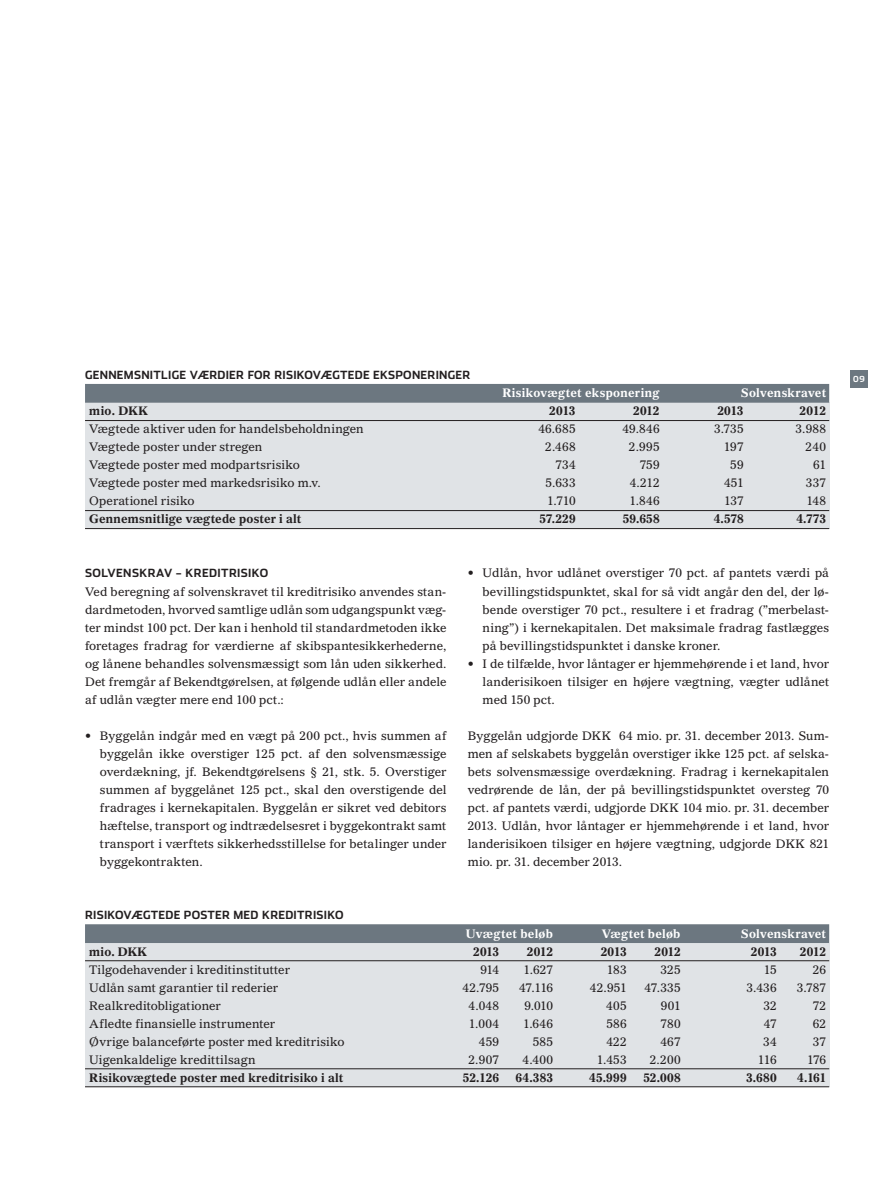
<style>
.page{position:relative;width:893px;height:1191px;background:#fff}
.page>*{position:absolute;margin:0;border:0;box-sizing:border-box;transform-origin:0 0}
.t1{font:12px/18px "Gazette LT Std";color:#231f20;text-align:justify}
.t2{font:700 12px "Gazette LT Std";letter-spacing:.005em;color:#231f20}
.t3{font:700 12px "Gazette LT Std";letter-spacing:.015em;color:#fff}
.t4{font:700 11.25px "Stainless";letter-spacing:.025em;color:#231f20}
.t5{font:700 8.25px "Stainless";color:#fff}
</style>
<div class="page">
<div style="left:850px;top:370px;width:17px;height:17px;background:#6c7780"></div>
<div style="left:85px;top:403px;width:744px;height:126px;background:#e0e3e6"></div>
<div style="left:85px;top:384px;width:744px;height:19px;background:#6c7780"></div>
<hr style="left:85px;top:420px;width:744px;height:1px;background:#231f20">
<hr style="left:85px;top:510px;width:744px;height:1px;background:#231f20">
<hr style="left:85px;top:528px;width:744px;height:1px;background:#231f20">
<div style="left:85px;top:943px;width:744px;height:143px;background:#e0e3e6"></div>
<div style="left:85px;top:924px;width:744px;height:19px;background:#6c7780"></div>
<hr style="left:85px;top:960px;width:744px;height:1px;background:#231f20">
<hr style="left:85px;top:1068px;width:744px;height:1px;background:#231f20">
<hr style="left:85px;top:1086px;width:744px;height:1px;background:#231f20">
<p class="t4" style="left:85px;top:368px;width:387px">GENNEMSNITLIGE VÆRDIER FOR RISIKOVÆGTEDE EKSPONERINGER</p>
<p class="t3" style="left:502px;top:385px;width:159px">Risikovægtet eksponering</p>
<p class="t3" style="left:741px;top:385px;width:87px">Solvenskravet</p>
<p class="t2" style="left:89px;top:403px;width:60px">mio. DKK</p>
<p class="t2" style="left:549px;top:403px;width:28px">2013</p>
<p class="t2" style="left:633px;top:403px;width:28px">2012</p>
<p class="t2" style="left:717px;top:403px;width:28px">2013</p>
<p class="t2" style="left:799px;top:403px;width:28px">2012</p>
<p class="t1" style="left:89px;top:420px;width:276px">Vægtede aktiver uden for handelsbeholdningen</p>
<p class="t1" style="left:538px;top:420px;width:39px">46.685</p>
<p class="t1" style="left:622px;top:420px;width:39px">49.846</p>
<p class="t1" style="left:714px;top:420px;width:31px">3.735</p>
<p class="t1" style="left:795px;top:420px;width:32px">3.988</p>
<p class="t1" style="left:89px;top:438px;width:175px">Vægtede poster under stregen</p>
<p class="t1" style="left:545px;top:438px;width:32px">2.468</p>
<p class="t1" style="left:629px;top:438px;width:32px">2.995</p>
<p class="t1" style="left:724px;top:438px;width:21px">197</p>
<p class="t1" style="left:806px;top:438px;width:22px">240</p>
<p class="t1" style="left:89px;top:456px;width:212px">Vægtede poster med modpartsrisiko</p>
<p class="t1" style="left:555px;top:456px;width:22px">734</p>
<p class="t1" style="left:640px;top:456px;width:21px">759</p>
<p class="t1" style="left:730px;top:456px;width:15px">59</p>
<p class="t1" style="left:813px;top:456px;width:14px">61</p>
<p class="t1" style="left:89px;top:474px;width:233px">Vægtede poster med markedsrisiko m.v.</p>
<p class="t1" style="left:545px;top:474px;width:32px">5.633</p>
<p class="t1" style="left:630px;top:474px;width:31px">4.212</p>
<p class="t1" style="left:724px;top:474px;width:21px">451</p>
<p class="t1" style="left:806px;top:474px;width:22px">337</p>
<p class="t1" style="left:89px;top:492px;width:107px">Operationel risiko</p>
<p class="t1" style="left:547px;top:492px;width:30px">1.710</p>
<p class="t1" style="left:629px;top:492px;width:32px">1.846</p>
<p class="t1" style="left:724px;top:492px;width:21px">137</p>
<p class="t1" style="left:806px;top:492px;width:21px">148</p>
<p class="t2" style="left:89px;top:511px;width:214px">Gennemsnitlige vægtede poster i alt</p>
<p class="t2" style="left:539px;top:511px;width:38px">57.229</p>
<p class="t2" style="left:623px;top:511px;width:38px">59.658</p>
<p class="t2" style="left:714px;top:511px;width:32px">4.578</p>
<p class="t2" style="left:796px;top:511px;width:31px">4.773</p>
<p class="t4" style="left:85px;top:566px;width:185px">SOLVENSKRAV – KREDITRISIKO</p>
<p class="t1" style="left:85px;top:582px;width:363px">Ved beregning af solvenskravet til kreditrisiko anvendes stan&shy;dardmetoden, hvorved samtlige udlån som udgangspunkt væg&shy;ter mindst 100 pct. Der kan i henhold til standardmetoden ikke foretages fradrag for værdierne af skibspantesikkerhederne, og lånene behandles solvensmæssigt som lån uden sikkerhed.<br>Det fremgår af Bekendtgørelsen, at følgende udlån eller andele af udlån vægter mere end 100 pct.:</p>
<p class="t1" style="left:100px;top:726px;width:348px;text-indent:-15px">• Byggelån indgår med en vægt på 200 pct., hvis summen af byggelån ikke overstiger 125 pct. af den solvensmæssige overdækning, jf. Bekendtgørelsens § 21, stk. 5. Overstiger summen af byggelånet 125 pct., skal den overstigende del fradrages i kernekapitalen. Byggelån er sikret ved debitors hæftelse, transport og indtrædelsesret i byggekontrakt samt transport i værftets sikkerhedsstillelse for betalinger under byggekontrakten.</p>
<p class="t4" style="left:85px;top:908px;width:260px">RISIKOVÆGTEDE POSTER MED KREDITRISIKO</p>
<p class="t1" style="left:483px;top:564px;width:348px;text-indent:-15px">• Udlån, hvor udlånet overstiger 70 pct. af pantets værdi på bevillingstidspunktet, skal for så vidt angår den del, der lø&shy;bende overstiger 70 pct., resultere i et fradrag (”merbelast&shy;ning”) i kernekapitalen. Det maksimale fradrag fastlægges på bevillingstidspunktet i danske kroner.</p>
<p class="t1" style="left:483px;top:654px;width:348px;text-indent:-15px">• I de tilfælde, hvor låntager er hjemmehørende i et land, hvor landerisikoen tilsiger en højere vægtning, vægter udlånet med 150 pct.</p>
<p class="t1" style="left:468px;top:726px;width:363px">Byggelån udgjorde DKK 64 mio. pr. 31. december 2013. Sum&shy;men af selskabets byggelån overstiger ikke 125 pct. af selska&shy;bets solvensmæssige overdækning. Fradrag i kernekapitalen vedrørende de lån, der på bevillingstidspunktet oversteg 70 pct. af pantets værdi, udgjorde DKK 104 mio. pr. 31. december 2013. Udlån, hvor låntager er hjemmehørende i et land, hvor landerisikoen tilsiger en højere vægtning, udgjorde DKK 821 mio. pr. 31. december 2013.</p>
<p class="t3" style="left:466px;top:925px;width:89px">Uvægtet beløb</p>
<p class="t3" style="left:602px;top:925px;width:80px">Vægtet beløb</p>
<p class="t3" style="left:741px;top:925px;width:87px">Solvenskravet</p>
<p class="t2" style="left:89px;top:943px;width:59px">mio. DKK</p>
<p class="t2" style="left:473px;top:943px;width:27px">2013</p>
<p class="t2" style="left:527px;top:943px;width:28px">2012</p>
<p class="t2" style="left:601px;top:943px;width:27px">2013</p>
<p class="t2" style="left:654px;top:943px;width:28px">2012</p>
<p class="t2" style="left:751px;top:943px;width:27px">2013</p>
<p class="t2" style="left:800px;top:943px;width:28px">2012</p>
<p class="t1" style="left:89px;top:960px;width:202px">Tilgodehavender i kreditinstitutter</p>
<p class="t1" style="left:480px;top:960px;width:20px">914</p>
<p class="t1" style="left:523px;top:960px;width:31px">1.627</p>
<p class="t1" style="left:607px;top:960px;width:21px">183</p>
<p class="t1" style="left:661px;top:960px;width:22px">325</p>
<p class="t1" style="left:764px;top:960px;width:14px">15</p>
<p class="t1" style="left:813px;top:960px;width:15px">26</p>
<p class="t1" style="left:89px;top:978px;width:190px">Udlån samt garantier til rederier</p>
<p class="t1" style="left:462px;top:978px;width:38px">42.795</p>
<p class="t1" style="left:519px;top:978px;width:35px">47.116</p>
<p class="t1" style="left:590px;top:978px;width:38px">42.951</p>
<p class="t1" style="left:645px;top:978px;width:38px">47.335</p>
<p class="t1" style="left:746px;top:978px;width:32px">3.436</p>
<p class="t1" style="left:797px;top:978px;width:31px">3.787</p>
<p class="t1" style="left:89px;top:996px;width:133px">Realkreditobligationer</p>
<p class="t1" style="left:469px;top:996px;width:32px">4.048</p>
<p class="t1" style="left:524px;top:996px;width:30px">9.010</p>
<p class="t1" style="left:606px;top:996px;width:22px">405</p>
<p class="t1" style="left:661px;top:996px;width:21px">901</p>
<p class="t1" style="left:763px;top:996px;width:15px">32</p>
<p class="t1" style="left:813px;top:996px;width:15px">72</p>
<p class="t1" style="left:89px;top:1014px;width:187px">Afledte finansielle instrumenter</p>
<p class="t1" style="left:469px;top:1014px;width:32px">1.004</p>
<p class="t1" style="left:523px;top:1014px;width:32px">1.646</p>
<p class="t1" style="left:606px;top:1014px;width:22px">586</p>
<p class="t1" style="left:661px;top:1014px;width:22px">780</p>
<p class="t1" style="left:764px;top:1014px;width:15px">47</p>
<p class="t1" style="left:813px;top:1014px;width:15px">62</p>
<p class="t1" style="left:89px;top:1032px;width:257px">Øvrige balanceførte poster med kreditrisiko</p>
<p class="t1" style="left:479px;top:1032px;width:22px">459</p>
<p class="t1" style="left:533px;top:1032px;width:22px">585</p>
<p class="t1" style="left:606px;top:1032px;width:22px">422</p>
<p class="t1" style="left:660px;top:1032px;width:22px">467</p>
<p class="t1" style="left:763px;top:1032px;width:15px">34</p>
<p class="t1" style="left:813px;top:1032px;width:15px">37</p>
<p class="t1" style="left:89px;top:1050px;width:168px">Uigenkaldelige kredittilsagn</p>
<p class="t1" style="left:468px;top:1050px;width:32px">2.907</p>
<p class="t1" style="left:523px;top:1050px;width:32px">4.400</p>
<p class="t1" style="left:597px;top:1050px;width:31px">1.453</p>
<p class="t1" style="left:650px;top:1050px;width:33px">2.200</p>
<p class="t1" style="left:758px;top:1050px;width:20px">116</p>
<p class="t1" style="left:807px;top:1050px;width:20px">176</p>
<p class="t2" style="left:89px;top:1069px;width:256px">Risikovægtede poster med kreditrisiko i alt</p>
<p class="t2" style="left:463px;top:1069px;width:38px">52.126</p>
<p class="t2" style="left:516px;top:1069px;width:39px">64.383</p>
<p class="t2" style="left:589px;top:1069px;width:39px">45.999</p>
<p class="t2" style="left:643px;top:1069px;width:39px">52.008</p>
<p class="t2" style="left:746px;top:1069px;width:32px">3.680</p>
<p class="t2" style="left:797px;top:1069px;width:30px">4.161</p>
<p class="t5" style="left:853px;top:374px;width:13px">09</p>
</div>
